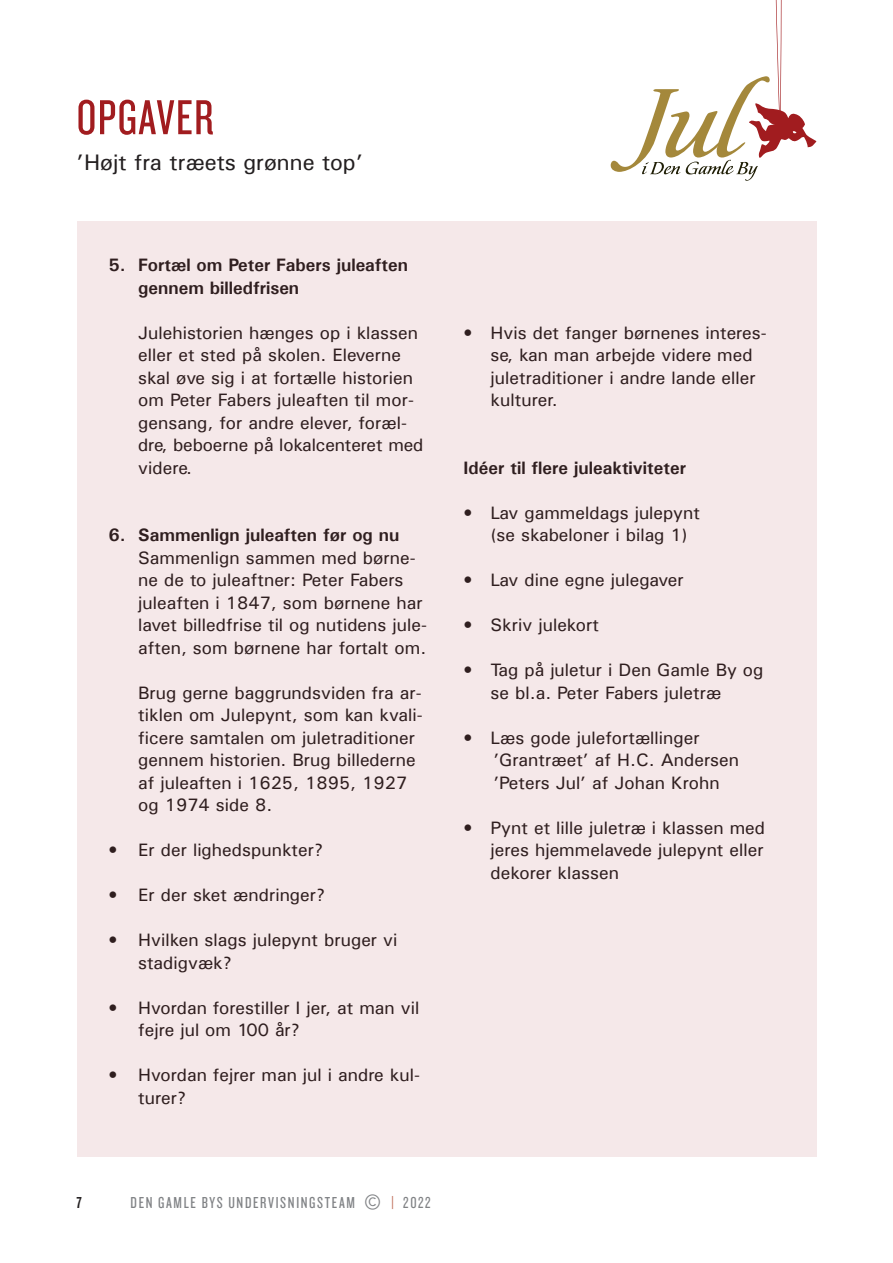
<style>
.page{position:relative;width:893px;height:1263px;background:#fff}
.page>*{position:absolute;margin:0;border:0;box-sizing:border-box;transform-origin:0 0}
.t1{font:51px "Knockout HTF28 Junior Featherwt";letter-spacing:.025em;color:#a11c1f}
.t2{font:22.5px "Univers";color:#231f20}
.t3{font:18px/22.5px "Univers";color:#231f20}
.t4{font:700 18px/22.5px "Univers";color:#231f20}
.t5{font:16.5px "Knockout HTF28 Junior Featherwt";letter-spacing:.1em;color:#808285}
.t6{font:16.5px "Knockout HTF48 Featherweight";color:#231f20}
.s1{font-family:"Univers";font-size:31.5px}
.s2{color:#c0705b}
</style>
<div class="page">
<svg style="left:611px;top:0;width:205px;height:181px"></svg>
<div style="left:77px;top:221px;width:739px;height:936px;background:#f5e8e9"></div>
<h1 class="t1" style="left:77px;top:92px;width:139px">OPGAVER</h1>
<p class="t2" style="left:77px;top:148px;width:288px">’Højt fra træets grønne top’</p>
<p class="t4" style="left:138px;top:253px;width:271px;text-indent:-30px">5. Fortæl om Peter Fabers juleaften gennem billedfrisen</p>
<p class="t3" style="left:138px;top:321px;width:287px">Julehistorien hænges op i klassen eller et sted på skolen. Eleverne skal øve sig i at fortælle historien om Peter Fabers juleaften til mor&shy;gensang, for andre elever, foræl&shy;dre, beboerne på lokalcenteret med videre.</p>
<p class="t4" style="left:108px;top:523px;width:293px">6. Sammenlign juleaften før og nu</p>
<p class="t3" style="left:138px;top:546px;width:290px">Sammenlign sammen med børne&shy;ne de to juleaftner: Peter Fabers juleaften i 1847, som børnene har lavet billedfrise til og nutidens jule&shy;aften, som børnene har fortalt om.</p>
<p class="t3" style="left:138px;top:681px;width:286px">Brug gerne baggrundsviden fra ar&shy;tiklen om Julepynt, som kan kvali&shy;ficere samtalen om juletraditioner gennem historien. Brug billederne af juleaften i 1625, 1895, 1927 og 1974 side 8.</p>
<p class="t3" style="left:108px;top:838px;width:217px">• Er der lighedspunkter?</p>
<p class="t3" style="left:108px;top:883px;width:219px">• Er der sket ændringer?</p>
<p class="t3" style="left:138px;top:928px;width:261px;text-indent:-30px">• Hvilken slags julepynt bruger vi stadigvæk?</p>
<p class="t3" style="left:138px;top:996px;width:283px;text-indent:-30px">• Hvordan forestiller I jer, at man vil fejre jul om 100 år?</p>
<p class="t3" style="left:138px;top:1063px;width:283px;text-indent:-30px">• Hvordan fejrer man jul i andre kul&shy;turer?</p>
<p class="t3" style="left:491px;top:321px;width:278px;text-indent:-27px">• Hvis det fanger børnenes interes&shy;se, kan man arbejde videre med juletraditioner i andre lande eller kulturer.</p>
<p class="t4" style="left:464px;top:456px;width:224px">Idéer til flere juleaktiviteter</p>
<p class="t3" style="left:491px;top:501px;width:211px;text-indent:-27px">• Lav gammeldags julepynt (se skabeloner i bilag 1)</p>
<p class="t3" style="left:464px;top:568px;width:222px">• Lav dine egne julegaver</p>
<p class="t3" style="left:464px;top:613px;width:137px">• Skriv julekort</p>
<p class="t3" style="left:491px;top:658px;width:274px;text-indent:-27px">• Tag på juletur i Den Gamle By og se bl.a. Peter Fabers juletræ</p>
<p class="t3" style="left:493px;top:726px;width:247px;text-indent:-30px">• Læs gode julefortællinger ’Grantræet’ af H.C. Andersen ’Peters Jul’ af Johan Krohn</p>
<p class="t3" style="left:491px;top:816px;width:276px;text-align:justify;text-indent:-27px">• Pynt et lille juletræ i klassen med jeres hjemmelavede julepynt eller dekorer klassen</p>
<p class="t6" style="left:77px;top:1194px;width:7px">7</p>
<p class="t5" style="left:131px;top:1194px;width:302px">DEN GAMLE BYS UNDERVISNINGSTEAM <span class="s1">©</span> <span class="s2">|</span> 2022</p>
</div>
